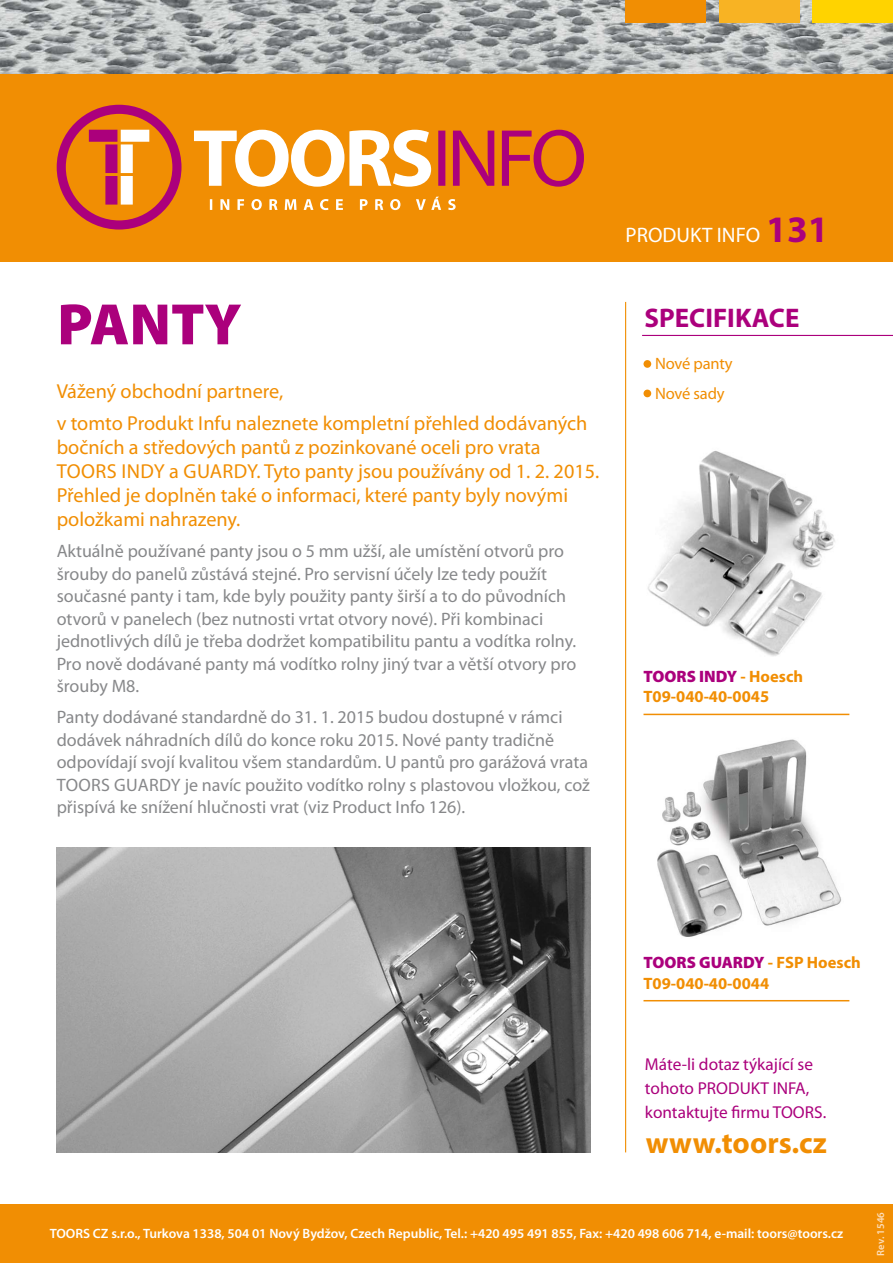
<style>
.page{position:relative;width:893px;height:1263px;background:#fff}
.page>*{position:absolute;margin:0;border:0;box-sizing:border-box;transform-origin:0 0}
.t1{font:900 58.8px "Myriad Pro";color:#ab007c}
.t2{font:700 30px "Myriad Pro";color:#f18e03}
.t3{font:700 27px "Myriad Pro";color:#ab007c}
.t4{font:21px "Myriad Pro";color:#fff}
.t5{font:20.25px/24px "Myriad Pro";color:#f18e03}
.t6{font:18px/22.5px "Myriad Pro";color:#87888a}
.t7{font:17.25px/24px "Myriad Pro";color:#ab007c}
.t8{font:700 16.5px/20.5px "Myriad Pro";color:#f18e03}
.t9{font:16.5px/29.5px "Myriad Pro";letter-spacing:-.015em;color:#f18e03}
.t10{font:600 13.5px "Myriad Pro";color:#fff}
.t11{font:600 10.5px "Myriad Pro";color:#fddeba}
.s1{font-weight:700;font-size:37.5px;color:#ab007c}
.s2{font-weight:900;color:#ab007c}
</style>
<div class="page">
<img style="left:57px;top:848px;width:534px;height:304px">
<hr style="left:625px;top:302px;width:1px;height:850px;background:#f18e03">
<img style="left:0;top:0;width:893px;height:74px">
<div style="left:0;top:74px;width:893px;height:187px;background:#f18e03"></div>
<div style="left:813px;top:0;width:80px;height:22px;background:#ffd300"></div>
<div style="left:719px;top:0;width:80px;height:22px;background:#f8b323"></div>
<div style="left:626px;top:0;width:80px;height:22px;background:#f18e03"></div>
<svg style="left:57px;top:105px;width:527px;height:125px"></svg>
<hr style="left:642px;top:335px;width:251px;height:1px;background:#ab007c">
<div style="left:0;top:1204px;width:893px;height:59px;background:#f18e03"></div>
<img style="left:647px;top:451px;width:188px;height:205px">
<img style="left:657px;top:739px;width:184px;height:198px">
<div style="left:643px;top:360px;width:8px;height:8px;background:#f18e03;border-radius:50%"></div>
<div style="left:643px;top:390px;width:8px;height:7px;background:#f18e03;border-radius:50%"></div>
<hr style="left:643px;top:1000px;width:206px;height:1px;background:#f18e03">
<hr style="left:643px;top:714px;width:206px;height:1px;background:#f18e03">
<h1 class="t1" style="left:57px;top:291px;width:186px">Panty</h1>
<p class="t5" style="left:57px;top:374px;width:532px;line-height:32.5px">Vážený obchodní partnere,<br>v tomto Produkt Infu naleznete kompletní přehled dodávaných</p>
<p class="t5" style="left:57px;top:435px;width:544px">bočních a středových pantů z pozinkované oceli pro vrata TOORS Indy a Guar dy. Tyto panty jsou používány od 1. 2. 2015.<br>Přehled je doplněn také o informaci, které panty byly novými položkami nahrazeny.</p>
<p class="t6" style="left:57px;top:540px;width:521px">Aktuálně používané panty jsou o 5 mm užší, ale umístění otvorů pro šrouby do panelů zůstává stejné. Pro servisní účely lze tedy použít současné panty i tam, kde byly použity panty širší a to do původních otvorů v panelech (bez nutnosti vrtat otvory nové). Při kombinaci jednotlivých dílů je třeba dodržet kompatibilitu pantu a vodítka rolny.<br>Pro nově dodávané panty má vodítko rolny jiný tvar a větší otvory pro šrouby M8.</p>
<p class="t6" style="left:57px;top:706px;width:535px">Panty dodávané standardně do 31. 1. 2015 budou dostupné v rámci dodávek náhradních dílů do konce roku 2015. Nové panty tradičně odpovídají svojí kvalitou všem standardům. U pantů pro garážová vrata TOORS Guar dy je navíc použito vodítko rolny s plastovou vložkou, což přispívá ke snížení hlučnosti vrat (viz Product Info 126).</p>
<p class="t4" style="left:626px;top:222px;width:205px">PRODUKT INFO <span class="s1">131</span></p>
<h3 class="t3" style="left:645px;top:300px;width:156px">SPECIFIKACE</h3>
<p class="t9" style="left:655px;top:349px;width:79px">Nové panty<br>Nové sady</p>
<p class="t8" style="left:643px;top:665px;width:161px"><span class="s2">TOORS INDY</span> - Hoesch<br>T09-040-40-0045</p>
<p class="t8" style="left:643px;top:952px;width:219px"><span class="s2">TOORS GUARDY</span> - FSP Hoesch<br>T09-040-40-0044</p>
<p class="t7" style="left:645px;top:1051px;width:183px">Máte-li dotaz týkající se tohoto PRODU KT INFA, kontaktujte firmu TOORS.</p>
<h2 class="t2" style="left:646px;top:1124px;width:182px">www.toors.cz</h2>
<p class="t10" style="left:50px;top:1224px;width:795px">TOORS CZ s.r.o., Turkova 1338, 504 01 Nový Bydžov, Czech Republic, Tel.: +420 495 491 855, Fax: +420 498 606 714, e-mail: toors@toors.cz</p>
<p class="t11" style="left:874px;top:1255px;width:45px;rotate:-90deg">Rev. 1546</p>
</div>
